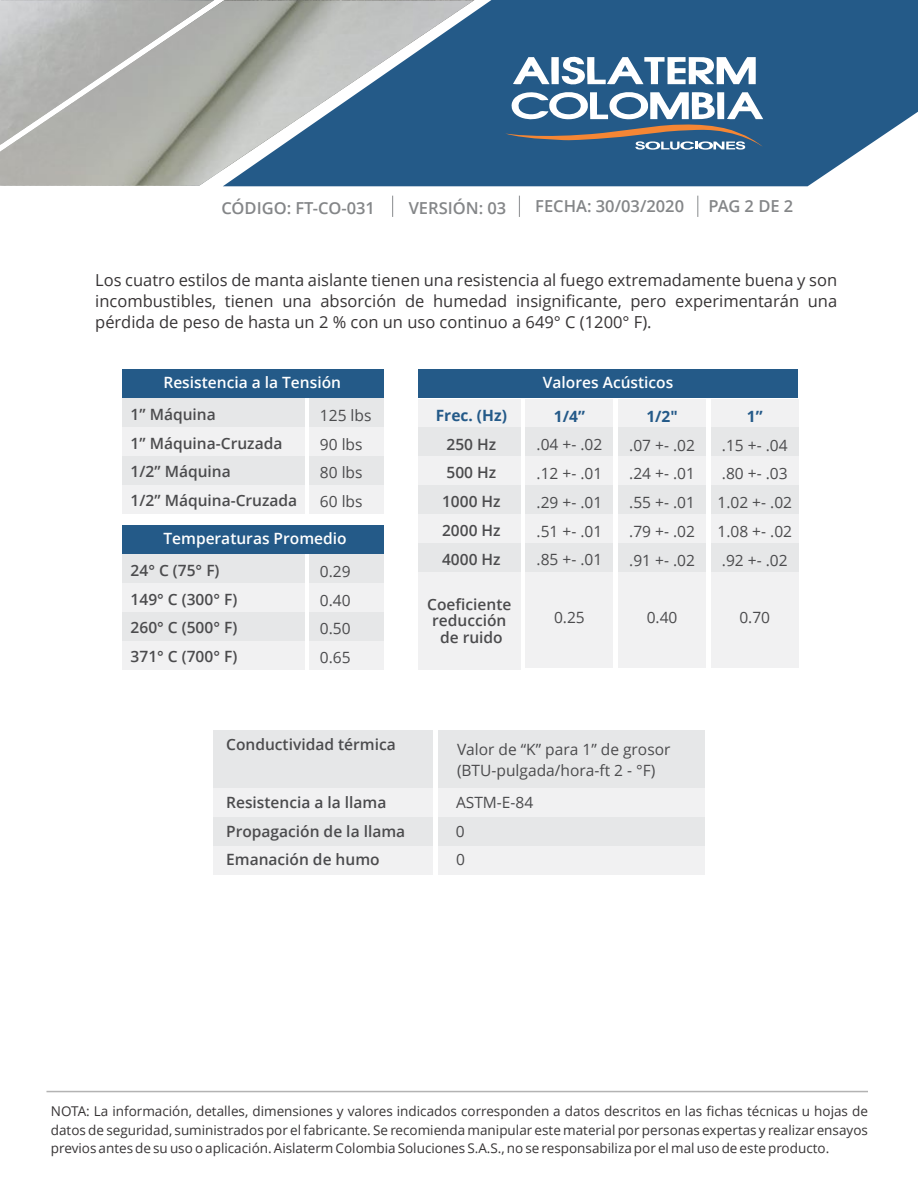
<style>
.page{position:relative;width:918px;height:1184px;background:#fff}
.page>*{position:absolute;margin:0;border:0;box-sizing:border-box;transform-origin:0 0}
.t1{font:16.5px/21px "Open Sans";color:#373435;text-align:justify}
.t2{font:600 16.5px "Open Sans";color:#848688}
.t3{font:600 15.6px/28.8px "Open Sans";color:#4b4b4d}
.t4{font:15.6px/28.8px "Open Sans";color:#4b4b4d;text-align:justify}
.t5{font:600 15.6px "Open Sans";color:#fff}
.t6{font:700 15.6px "Open Sans";color:#245a89}
.t7{font:13.5px/18.5px "Open Sans";color:#373435;text-align:justify}
</style>
<div class="page">
<hr style="left:46px;top:1090px;width:822px;height:1px;background:#b3b3b3">
<svg style="left:392px;top:195px;width:1px;height:22px"></svg>
<svg style="left:519px;top:195px;width:1px;height:22px"></svg>
<svg style="left:697px;top:195px;width:1px;height:22px"></svg>
<svg style="left:475px;top:0;width:443px;height:186px;fill:#245a88"></svg>
<svg style="left:505px;top:53px;width:258px;height:97px"></svg>
<div style="left:526px;top:514px;width:87px;height:29px;background:#f1f1f2"></div>
<div style="left:526px;top:398px;width:87px;height:29px;background:#f1f1f2"></div>
<div style="left:526px;top:427px;width:87px;height:29px;background:#e6e7e8"></div>
<div style="left:526px;top:572px;width:87px;height:95px;background:#f1f1f2"></div>
<div style="left:526px;top:543px;width:87px;height:29px;background:#e6e7e8"></div>
<div style="left:418px;top:514px;width:103px;height:29px;background:#f1f1f2"></div>
<div style="left:418px;top:398px;width:103px;height:29px;background:#f1f1f2"></div>
<div style="left:418px;top:427px;width:103px;height:29px;background:#e6e7e8"></div>
<div style="left:526px;top:456px;width:87px;height:29px;background:#f1f1f2"></div>
<div style="left:526px;top:485px;width:87px;height:29px;background:#e6e7e8"></div>
<div style="left:418px;top:456px;width:103px;height:29px;background:#f1f1f2"></div>
<div style="left:418px;top:485px;width:103px;height:29px;background:#e6e7e8"></div>
<div style="left:418px;top:572px;width:103px;height:97px;background:#f1f1f2"></div>
<div style="left:418px;top:543px;width:103px;height:29px;background:#e6e7e8"></div>
<div style="left:618px;top:514px;width:88px;height:29px;background:#f1f1f2"></div>
<div style="left:618px;top:398px;width:88px;height:29px;background:#f1f1f2"></div>
<div style="left:618px;top:427px;width:88px;height:29px;background:#e6e7e8"></div>
<div style="left:618px;top:572px;width:88px;height:95px;background:#f1f1f2"></div>
<div style="left:618px;top:543px;width:88px;height:29px;background:#e6e7e8"></div>
<div style="left:618px;top:456px;width:88px;height:29px;background:#f1f1f2"></div>
<div style="left:618px;top:485px;width:88px;height:29px;background:#e6e7e8"></div>
<div style="left:711px;top:514px;width:88px;height:29px;background:#f1f1f2"></div>
<div style="left:711px;top:398px;width:88px;height:29px;background:#f1f1f2"></div>
<div style="left:711px;top:427px;width:88px;height:29px;background:#e6e7e8"></div>
<div style="left:711px;top:572px;width:88px;height:95px;background:#f1f1f2"></div>
<div style="left:711px;top:543px;width:88px;height:29px;background:#e6e7e8"></div>
<div style="left:711px;top:456px;width:88px;height:29px;background:#f1f1f2"></div>
<div style="left:711px;top:485px;width:88px;height:29px;background:#e6e7e8"></div>
<div style="left:122px;top:369px;width:262px;height:29px;background:#245a88"></div>
<div style="left:122px;top:427px;width:183px;height:29px;background:#f1f1f2"></div>
<div style="left:122px;top:485px;width:183px;height:28px;background:#f1f1f2"></div>
<div style="left:122px;top:398px;width:183px;height:29px;background:#e6e7e8"></div>
<div style="left:122px;top:456px;width:183px;height:29px;background:#e6e7e8"></div>
<div style="left:310px;top:427px;width:74px;height:29px;background:#f1f1f2"></div>
<div style="left:310px;top:485px;width:74px;height:28px;background:#f1f1f2"></div>
<div style="left:310px;top:398px;width:74px;height:29px;background:#e6e7e8"></div>
<div style="left:310px;top:456px;width:74px;height:29px;background:#e6e7e8"></div>
<div style="left:122px;top:525px;width:262px;height:29px;background:#245a88"></div>
<div style="left:122px;top:583px;width:183px;height:28px;background:#f1f1f2"></div>
<div style="left:122px;top:640px;width:183px;height:29px;background:#f1f1f2"></div>
<div style="left:122px;top:554px;width:183px;height:29px;background:#e6e7e8"></div>
<div style="left:122px;top:611px;width:183px;height:29px;background:#e6e7e8"></div>
<div style="left:310px;top:583px;width:74px;height:28px;background:#f1f1f2"></div>
<div style="left:310px;top:640px;width:74px;height:29px;background:#f1f1f2"></div>
<div style="left:310px;top:554px;width:74px;height:29px;background:#e6e7e8"></div>
<div style="left:310px;top:611px;width:74px;height:29px;background:#e6e7e8"></div>
<div style="left:213px;top:787px;width:220px;height:29px;background:#f1f1f2"></div>
<div style="left:213px;top:845px;width:220px;height:29px;background:#f1f1f2"></div>
<div style="left:213px;top:730px;width:220px;height:57px;background:#e6e7e8"></div>
<div style="left:213px;top:816px;width:220px;height:29px;background:#e6e7e8"></div>
<div style="left:438px;top:787px;width:267px;height:29px;background:#f1f1f2"></div>
<div style="left:438px;top:845px;width:267px;height:29px;background:#f1f1f2"></div>
<div style="left:438px;top:730px;width:267px;height:57px;background:#e6e7e8"></div>
<div style="left:438px;top:816px;width:267px;height:29px;background:#e6e7e8"></div>
<div style="left:418px;top:369px;width:380px;height:29px;background:#245a88"></div>
<img style="left:0;top:0;width:474px;height:186px">
<img style="left:0;top:0;width:214px;height:145px">
<p class="t2" style="left:221px;top:196px;width:155px">CÓDIGO: FT-CO-031</p>
<p class="t2" style="left:409px;top:196px;width:99px">VERSIÓN: 03</p>
<p class="t2" style="left:535px;top:195px;width:150px">FECHA: 30/03/2020</p>
<p class="t2" style="left:708px;top:195px;width:86px">PAG 2 DE 2</p>
<p class="t1" style="left:95px;top:269px;width:744px">Los cuatro estilos de manta aislante tienen una resistencia al fuego extremadamente buena y son incombustibles, tienen una absorción de humedad insignificante, pero experimentarán una pérdida de peso de hasta un 2 % con un uso continuo a 649° C (1200° F).</p>
<p class="t5" style="left:163px;top:371px;width:179px">Resistencia a la Tensión</p>
<p class="t3" style="left:131px;top:399px;width:168px">1” Máquina<br>1” Máquina-Cruzada<br>1/2” Máquina<br>1/2” Máquina-Cruzada</p>
<p class="t4" style="left:320px;top:400px;width:53px;text-align:left">125 lbs<br>90 lbs<br>80 lbs<br>60 lbs</p>
<p class="t5" style="left:163px;top:527px;width:185px">Temperaturas Promedio</p>
<p class="t3" style="left:131px;top:555px;width:108px">24° C (75° F)<br>149° C (300° F)<br>260° C (500° F)<br>371° C (700° F)</p>
<p class="t4" style="left:320px;top:556px;width:32px">0.29<br>0.40<br>0.50<br>0.65</p>
<p class="t6" style="left:436px;top:404px;width:73px">Frec. (Hz)</p>
<p class="t3" style="left:442px;top:429px;width:60px">250 Hz<br>500 Hz<br>1000 Hz<br>2000 Hz<br>4000 Hz</p>
<p class="t3" style="left:427px;top:595px;width:86px;line-height:16.5px;text-align:center">Coeficiente reducción de ruido</p>
<p class="t5" style="left:543px;top:371px;width:132px">Valores Acústicos</p>
<p class="t6" style="left:554px;top:405px;width:33px">1/4”</p>
<p class="t4" style="left:537px;top:430px;width:67px">.04 +- .02 .12 +- .01 .29 +- .01 .51 +- .01 .85 +- .01</p>
<p class="t6" style="left:646px;top:405px;width:33px">1/2"</p>
<p class="t4" style="left:629px;top:430px;width:67px">.07 +- .02 .24 +- .01 .55 +- .01 .79 +- .02 .91 +- .02</p>
<p class="t6" style="left:747px;top:405px;width:17px">1”</p>
<p class="t4" style="left:717px;top:430px;width:76px;text-align:left">.15 +- .04 .80 +- .03<br>1.02 +- .02<br>1.08 +- .02 .92 +- .02</p>
<p class="t4" style="left:554px;top:602px;width:32px">0.25</p>
<p class="t4" style="left:647px;top:602px;width:32px">0.40</p>
<p class="t4" style="left:739px;top:602px;width:32px">0.70</p>
<p class="t3" style="left:226px;top:729px;width:171px">Conductividad térmica</p>
<p class="t4" style="left:457px;top:738px;width:215px;line-height:21px">Valor de “K” para 1” de grosor (BTU-pulgada/hora-ft 2 - °F)</p>
<p class="t3" style="left:226px;top:787px;width:162px">Resistencia a la llama</p>
<p class="t4" style="left:456px;top:787px;width:79px">ASTM-E-84</p>
<p class="t3" style="left:226px;top:816px;width:181px">Propagación de la llama</p>
<p class="t4" style="left:456px;top:816px;width:10px">0</p>
<p class="t3" style="left:226px;top:844px;width:155px">Emanación de humo</p>
<p class="t4" style="left:456px;top:844px;width:10px">0</p>
<p class="t7" style="left:51px;top:1101px;width:819px">NOTA: La información, detalles, dimensiones y valores indicados corresponden a datos descritos en las fichas técnicas u hojas de datos de seguridad, suministrados por el fabricante. Se recomienda manipular este material por personas expertas y realizar ensayos previos antes de su uso o aplicación. Aislaterm Colombia Soluciones S.A.S., no se responsabiliza por el mal uso de este producto.</p>
</div>
